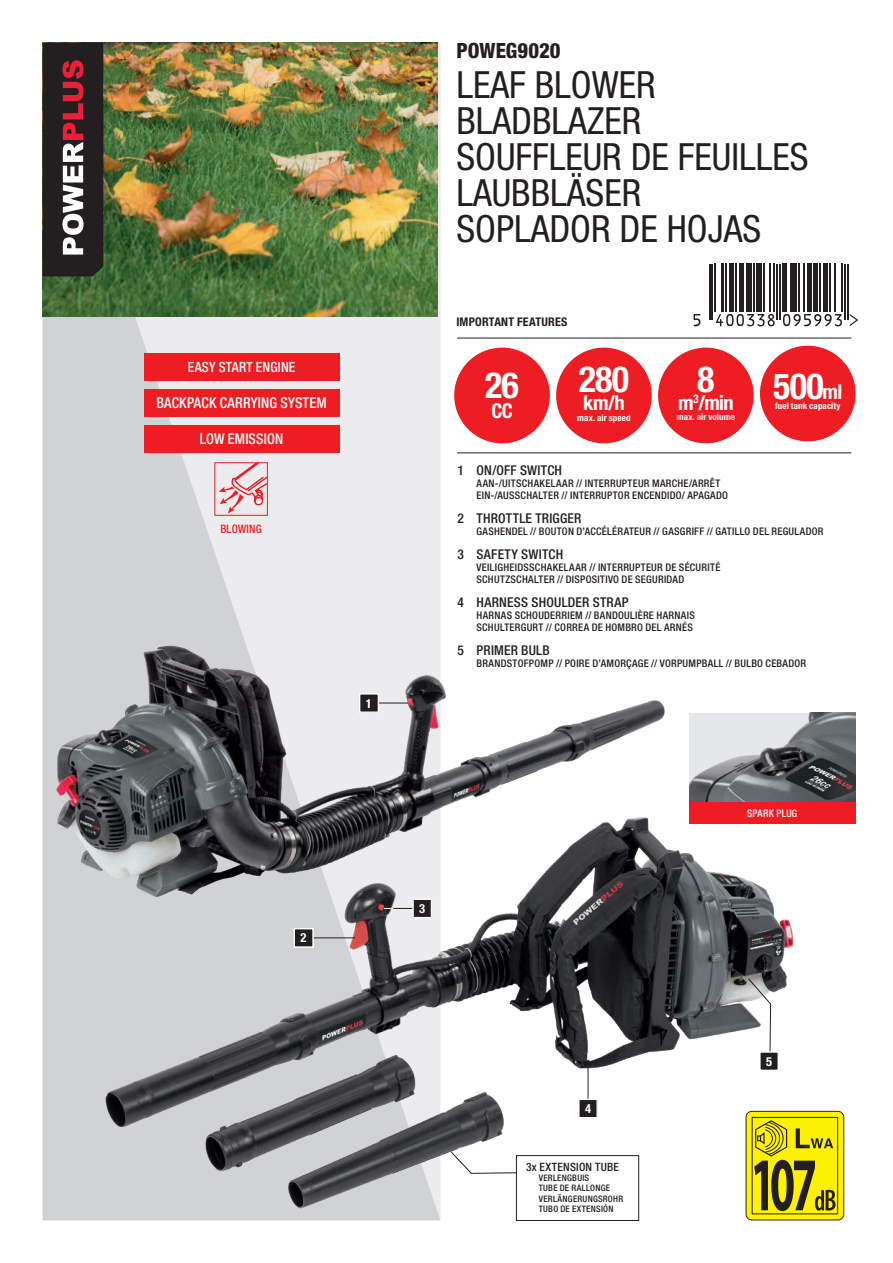
<style>
.page{position:relative;width:893px;height:1263px;background:#fff}
.page>*{position:absolute;margin:0;border:0;box-sizing:border-box;transform-origin:0 0}
.t1{font:condensed 37.5px/36px "Helvetica Neue LT Std";color:#231f20}
.t2{font:700 condensed 36px "Helvetica Neue LT Std";letter-spacing:-.02em;color:#fff}
.t3{font:800 condensed 21px "Helvetica Neue LT Std";color:#231f20}
.t4{font:700 condensed 20.4px "Helvetica Neue LT Std";letter-spacing:-.03em;color:#fff}
.t5{font:500 condensed 15px "Helvetica Neue LT Std";letter-spacing:.01em;color:#fff;scale:.95 1}
.t6{font:500 condensed 14.1px "Helvetica Neue LT Std";letter-spacing:.015em;color:#fff;scale:.95 1}
.t7{font:500 condensed 13.5px "Helvetica Neue LT Std";letter-spacing:.02em;color:#231f20}
.t8{font:700 condensed 12.6px "Helvetica Neue LT Std";color:#fff}
.t9{font:700 condensed 12px "Helvetica Neue LT Std";letter-spacing:.02em;color:#231f20}
.t10{font:500 condensed 11.7px "Helvetica Neue LT Std";letter-spacing:.02em;color:#ee1d23;scale:.95 1}
.t11{font:500 condensed 11.55px "Helvetica Neue LT Std";letter-spacing:.025em;color:#231f20}
.t12{font:500 condensed 10.5px/12px "Helvetica Neue LT Std";letter-spacing:.025em;color:#231f20}
.t13{font:500 condensed 10.5px "Helvetica Neue LT Std";letter-spacing:.025em;color:#fff;scale:.95 1}
.t14{font:700 condensed 9px "Helvetica Neue LT Std";letter-spacing:.01em;color:#fff}
.t15{font:500 condensed 8.85px/10.2px "Helvetica Neue LT Std";letter-spacing:.03em;color:#231f20}
.s1{font-size:20.4px}
</style>
<div class="page">
<svg style="left:43px;top:43px;width:397px;height:1177px;background:#dfdfe1"></svg>
<hr style="left:457px;top:338px;width:394px;height:1px;background:#231f20">
<svg style="left:710px;top:264px;width:140px;height:63px"></svg>
<hr style="left:709px;top:264px;width:1px;height:56px;background:#231f20">
<hr style="left:712px;top:264px;width:1px;height:56px;background:#231f20">
<hr style="left:715px;top:264px;width:1px;height:48px;background:#231f20">
<hr style="left:721px;top:264px;width:2px;height:48px;background:#231f20">
<hr style="left:725px;top:264px;width:1px;height:48px;background:#231f20">
<div style="left:729px;top:264px;width:5px;height:48px;background:#231f20"></div>
<hr style="left:735px;top:264px;width:2px;height:48px;background:#231f20">
<hr style="left:740px;top:264px;width:4px;height:48px;background:#231f20">
<div style="left:746px;top:264px;width:5px;height:48px;background:#231f20"></div>
<hr style="left:753px;top:264px;width:1px;height:48px;background:#231f20">
<div style="left:756px;top:264px;width:6px;height:48px;background:#231f20"></div>
<hr style="left:763px;top:264px;width:2px;height:48px;background:#231f20">
<hr style="left:769px;top:264px;width:2px;height:48px;background:#231f20">
<hr style="left:774px;top:264px;width:1px;height:48px;background:#231f20">
<hr style="left:776px;top:264px;width:2px;height:56px;background:#231f20">
<hr style="left:779px;top:264px;width:2px;height:56px;background:#231f20">
<div style="left:782px;top:264px;width:5px;height:48px;background:#231f20"></div>
<hr style="left:790px;top:264px;width:1px;height:48px;background:#231f20">
<hr style="left:793px;top:264px;width:4px;height:48px;background:#231f20">
<hr style="left:799px;top:264px;width:1px;height:48px;background:#231f20">
<hr style="left:803px;top:264px;width:1px;height:48px;background:#231f20">
<div style="left:807px;top:264px;width:5px;height:48px;background:#231f20"></div>
<div style="left:813px;top:264px;width:5px;height:48px;background:#231f20"></div>
<hr style="left:819px;top:264px;width:2px;height:48px;background:#231f20">
<hr style="left:824px;top:264px;width:4px;height:48px;background:#231f20">
<hr style="left:830px;top:264px;width:1px;height:48px;background:#231f20">
<hr style="left:834px;top:264px;width:1px;height:48px;background:#231f20">
<hr style="left:841px;top:264px;width:2px;height:48px;background:#231f20">
<hr style="left:844px;top:264px;width:2px;height:56px;background:#231f20">
<hr style="left:847px;top:264px;width:2px;height:56px;background:#231f20">
<svg style="left:693px;top:314px;width:8px;height:13px"></svg>
<svg style="left:716px;top:314px;width:59px;height:12px"></svg>
<svg style="left:783px;top:314px;width:59px;height:13px"></svg>
<svg style="left:850px;top:314px;width:8px;height:12px"></svg>
<hr style="left:457px;top:453px;width:394px;height:1px;background:#231f20">
<div style="left:214px;top:462px;width:54px;height:54px;border:1px solid #ee1d23"></div>
<svg style="left:219px;top:461px;width:50px;height:52px;background:#ecbfc2"></svg>
<div style="left:144px;top:425px;width:195px;height:28px;background:#ee1d23"></div>
<div style="left:144px;top:389px;width:195px;height:28px;background:#ee1d23"></div>
<div style="left:144px;top:353px;width:195px;height:27px;background:#ee1d23"></div>
<div style="left:454px;top:348px;width:96px;height:95px;background:#ee1d23;border-radius:50%"></div>
<div style="left:658px;top:348px;width:96px;height:95px;background:#ee1d23;border-radius:50%"></div>
<div style="left:760px;top:346px;width:96px;height:95px;background:#ee1d23;border-radius:50%"></div>
<div style="left:556px;top:348px;width:96px;height:95px;background:#ee1d23;border-radius:50%"></div>
<img style="left:42px;top:631px;width:623px;height:304px">
<hr style="left:376px;top:703px;width:32px;height:1px;background:#231f20">
<div style="left:360px;top:694px;width:18px;height:18px;background:#231f20"></div>
<div style="left:359px;top:693px;width:20px;height:20px;border:1px solid #fff"></div>
<svg style="left:816px;top:1111px;width:28px;height:109px;background:#d5c908"></svg>
<img style="left:43px;top:43px;width:395px;height:274px">
<svg style="left:43px;top:43px;width:60px;height:233px;background:#483639"></svg>
<img style="left:77px;top:791px;width:739px;height:430px">
<img style="left:689px;top:713px;width:167px;height:89px">
<div style="left:689px;top:802px;width:167px;height:22px;background:#ee1d23"></div>
<hr style="left:311px;top:937px;width:44px;height:1px;background:#231f20">
<div style="left:294px;top:929px;width:19px;height:18px;background:#231f20"></div>
<div style="left:294px;top:928px;width:20px;height:20px;border:1px solid #fff"></div>
<hr style="left:588px;top:1061px;width:1px;height:47px;background:#231f20">
<div style="left:579px;top:1099px;width:18px;height:19px;background:#231f20"></div>
<div style="left:578px;top:1099px;width:20px;height:19px;border:1px solid #fff"></div>
<hr style="left:384px;top:908px;width:38px;height:1px;background:#231f20">
<div style="left:413px;top:899px;width:18px;height:18px;background:#231f20"></div>
<div style="left:412px;top:898px;width:20px;height:20px;border:1px solid #fff"></div>
<svg style="left:747px;top:977px;width:24px;height:85px"></svg>
<div style="left:760px;top:1052px;width:18px;height:18px;background:#231f20"></div>
<div style="left:759px;top:1051px;width:20px;height:20px;border:1px solid #fff"></div>
<div style="left:516px;top:1155px;width:123px;height:66px;border:1px solid #231f20"></div>
<svg style="left:450px;top:1151px;width:67px;height:23px"></svg>
<h3 class="t6" style="left:188px;top:358px;width:115px">EASY START ENGINE</h3>
<h3 class="t5" style="left:156px;top:394px;width:181px">BACKPACK CARRYING SYSTEM</h3>
<h3 class="t5" style="left:200px;top:430px;width:90px">LOW EMISSION</h3>
<p class="t10" style="left:220px;top:522px;width:45px">BLOWING</p>
<p class="t8" style="left:366px;top:695px;width:8px">1</p>
<p class="t8" style="left:301px;top:930px;width:8px">2</p>
<h3 class="t3" style="left:456px;top:37px;width:106px">POWEG9020</h3>
<h1 class="t1" style="left:456px;top:67px;width:354px">LEAF BLOWER<br>BLADBLAZER<br>SOUFFLEUR DE FEUILLES<br>LAUBBLÄSER<br>SOPLADOR DE HOJAS</h1>
<p class="t9" style="left:456px;top:314px;width:112px">IMPORTANT FEATURES</p>
<h2 class="t2" style="left:485px;top:363px;width:35px">26</h2>
<h3 class="t4" style="left:491px;top:399px;width:23px">CC</h3>
<h2 class="t2" style="left:579px;top:358px;width:52px">280</h2>
<h3 class="t4" style="left:583px;top:391px;width:43px">km/h</h3>
<p class="t14" style="left:577px;top:412px;width:55px">max. air speed</p>
<h2 class="t2" style="left:697px;top:357px;width:19px">8</h2>
<h3 class="t4" style="left:678px;top:390px;width:57px">m<sup>3</sup>/min</h3>
<p class="t14" style="left:677px;top:411px;width:59px">max. air volume</p>
<h2 class="t2" style="left:773px;top:364px;width:70px">500<span class="s1">ml</span></h2>
<p class="t14" style="left:775px;top:400px;width:67px">fuel tank capacity</p>
<p class="t7" style="left:457px;top:462px;width:106px">1 ON/OFF SWITCH</p>
<p class="t12" style="left:476px;top:477px;width:253px">AAN-/UITSCHAKELAAR // INTERRUPTEUR MARCHE/ARRÊT<br>EIN-/AUSSCHALTER // INTERRUPTOR ENCENDIDO/ APAGADO</p>
<p class="t7" style="left:457px;top:510px;width:126px">2 THROTTLE TRIGGER</p>
<p class="t12" style="left:476px;top:525px;width:348px">GASHENDEL // BOUTON D’ACCÉLÉRATEUR // GASGRIFF // GATILLO DEL REGULADOR</p>
<p class="t7" style="left:457px;top:546px;width:107px">3 SAFETY SWITCH</p>
<p class="t12" style="left:476px;top:561px;width:245px">VEILIGHEIDSSCHAKELAAR // INTERRUPTEUR DE SÉCURITÉ<br>SCHUTZSCHALTER // DISPOSITIVO DE SEGURIDAD</p>
<p class="t7" style="left:457px;top:594px;width:173px">4 HARNESS SHOULDER STRAP</p>
<p class="t12" style="left:476px;top:609px;width:220px">HARNAS SCHOUDERRIEM // BANDOULIÈRE HARNAIS<br>SCHULTERGURT // CORREA DE HOMBRO DEL ARNÉS</p>
<p class="t7" style="left:457px;top:642px;width:94px">5 PRIMER BULB</p>
<p class="t12" style="left:476px;top:657px;width:331px">BRANDSTOFPOMP // POIRE D’AMORÇAGE // VORPUMPBALL // BULBO CEBADOR</p>
<p class="t8" style="left:419px;top:901px;width:8px">3</p>
<p class="t13" style="left:747px;top:807px;width:54px">SPARK PLUG</p>
<p class="t8" style="left:585px;top:1101px;width:8px">4</p>
<p class="t11" style="left:526px;top:1160px;width:94px">3x EXTENSION TUBE</p>
<p class="t15" style="left:539px;top:1173px;width:86px">VERLENGBUIS<br>TUBE DE RALLONGE<br>VERLÄNGERUNGSROHR<br>TUBO DE EXTENSIÓN</p>
<p class="t8" style="left:766px;top:1053px;width:8px">5</p>
</div>
